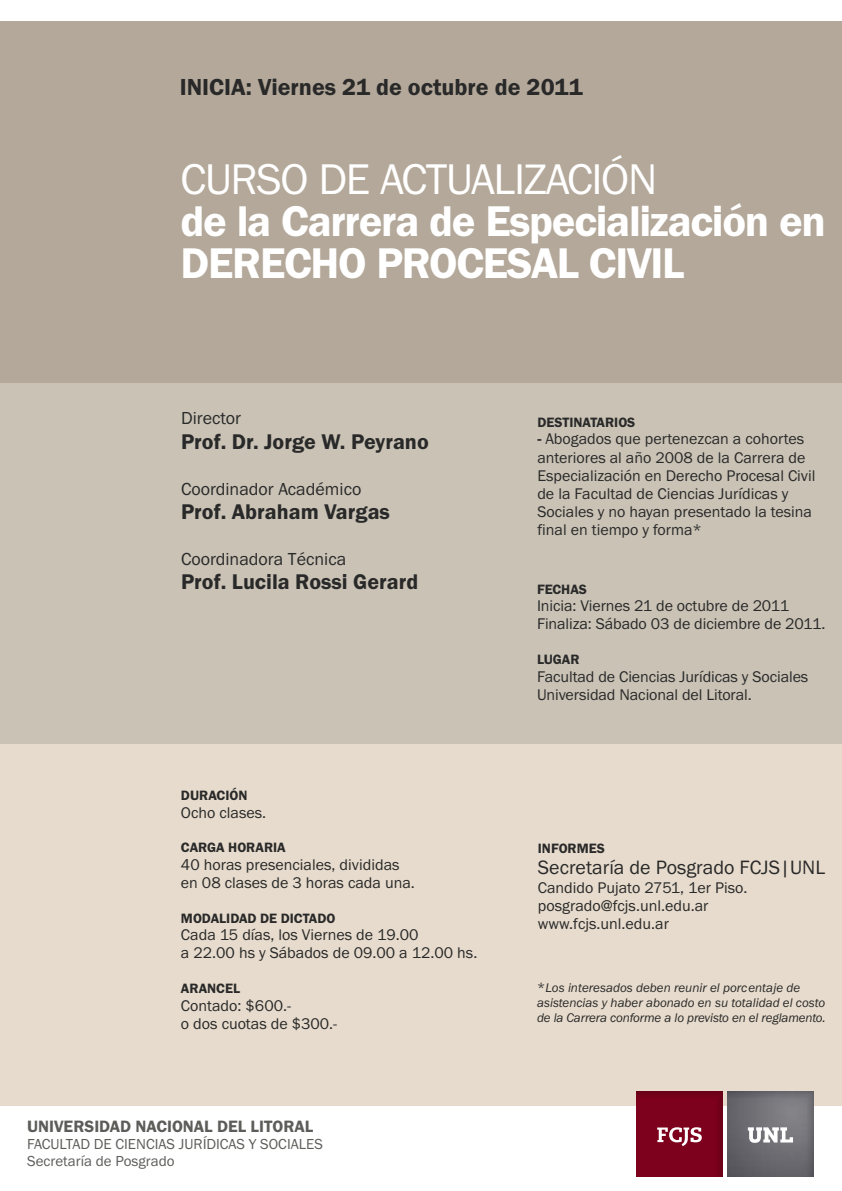
<style>
.page{position:relative;width:842px;height:1191px;background:#fff}
.page>*{position:absolute;margin:0;border:0;box-sizing:border-box;transform-origin:0 0}
.t1{font:600 44.5px/41.9px "Franklin Gothic";letter-spacing:-.03em;color:#fff}
.t2{font:44.5px "Franklin Gothic";letter-spacing:-.03em;color:#fff}
.t3{font:600 24px "Franklin Gothic";color:#292929}
.t4{font:600 22px "Franklin Gothic";color:#292929}
.t5{font:20px "Franklin Gothic";color:#292929}
.t6{font:18px "Franklin Gothic";color:#292929}
.t7{font:600 17px "Franklin Gothic";color:#5c5c59}
.t8{font:16px/18.1px "Franklin Gothic";color:#292929}
.t9{font:15px/17px "Franklin Gothic";color:#5c5c59}
.t10{font:600 14px "Franklin Gothic";color:#292929}
.t11{font:italic 13px/14.8px "Franklin Gothic";color:#292929}
.s1{font-weight:600}
.s2{font-style:normal;font-size:14px}
</style>
<div class="page">
<div style="left:0;top:22px;width:842px;height:361px;background:#b3a899"></div>
<div style="left:0;top:383px;width:842px;height:361px;background:#c9c2b5"></div>
<div style="left:0;top:744px;width:842px;height:361px;background:#e6dbcc"></div>
<img style="left:728px;top:1091px;width:86px;height:85px">
<svg style="left:748px;top:1127px;width:45px;height:16px"></svg>
<img style="left:637px;top:1091px;width:85px;height:85px">
<svg style="left:657px;top:1127px;width:45px;height:19px"></svg>
<h2 class="t3" style="left:180px;top:78px;width:404px">INICIA: Viernes 21 de octubre de 2011</h2>
<h1 class="t2" style="left:181px;top:162px;width:478px">CURSO DE ACTUALIZACIÓN</h1>
<h1 class="t1" style="left:181px;top:203px;width:647px">de la Carrera de Especialización en<br>DERECHO PROCESAL CIVIL</h1>
<p class="t6" style="left:181px;top:412px;width:62px">Director</p>
<h3 class="t4" style="left:181px;top:433px;width:249px">Prof. Dr. Jorge W. Peyrano</h3>
<p class="t6" style="left:181px;top:482px;width:182px">Coordinador Académico</p>
<h3 class="t4" style="left:181px;top:503px;width:210px">Prof. Abraham Vargas</h3>
<p class="t6" style="left:181px;top:552px;width:167px">Coordinadora Técnica</p>
<h3 class="t4" style="left:181px;top:574px;width:239px">Prof. Lucila Rossi Gerard</h3>
<p class="t10" style="left:181px;top:790px;width:68px">DURACIÓN</p>
<p class="t8" style="left:181px;top:804px;width:87px">Ocho clases.</p>
<p class="t10" style="left:181px;top:842px;width:106px">CARGA HORARIA</p>
<p class="t8" style="left:181px;top:857px;width:235px">40 horas presenciales, divididas en 08 clases de 3 horas cada una.</p>
<p class="t10" style="left:181px;top:912px;width:156px">MODALIDAD DE DICTADO</p>
<p class="t8" style="left:181px;top:927px;width:298px">Cada 15 días, los Viernes de 19.00<br>a 22.00 hs y Sábados de 09.00 a 12.00 hs.</p>
<p class="t10" style="left:181px;top:983px;width:61px">ARANCEL</p>
<p class="t8" style="left:181px;top:997px;width:158px">Contado: $600.-<br>o dos cuotas de $300.-</p>
<p class="t7" style="left:27px;top:1119px;width:288px">UNIVERSIDAD NACIONAL DEL LITORAL</p>
<p class="t9" style="left:27px;top:1137px;width:297px">FACULTAD DE CIENCIAS JURÍDICAS Y SOCIALES<br>Secretaría de Posgrado</p>
<p class="t10" style="left:537px;top:417px;width:100px">DESTINATARIOS</p>
<p class="t8" style="left:537px;top:431px;width:280px"><span class="s1">-</span> Abogados que pertenezcan a cohortes anteriores al año 2008 de la Carrera de Especialización en Derecho Procesal Civil de la Facultad de Ciencias Jurídicas y Sociales y no hayan presentado la tesina final en tiempo y forma*</p>
<p class="t10" style="left:537px;top:584px;width:51px">FECHAS</p>
<p class="t8" style="left:537px;top:598px;width:290px">Inicia: Viernes 21 de octubre de 2011<br>Finaliza: Sábado 03 de diciembre de 2011.</p>
<p class="t10" style="left:537px;top:654px;width:44px">LUGAR</p>
<p class="t8" style="left:537px;top:668px;width:273px">Facultad de Ciencias Jurídicas y Sociales<br>Universidad Nacional del Litoral.</p>
<p class="t10" style="left:538px;top:842px;width:69px">INFORMES</p>
<p class="t5" style="left:538px;top:860px;width:289px">Secretaría de Posgrado FCJS|UNL</p>
<p class="t8" style="left:538px;top:879px;width:211px">Candido Pujato 2751, 1er Piso. posgrado@fcjs.unl.edu.ar www.fcjs.unl.edu.ar</p>
<p class="t11" style="left:537px;top:981px;width:290px"><span class="s2">*</span>Los interesados deben reunir el porcentaje de asistencias y haber abonado en su totalidad el costo de la Carrera conforme a lo previsto en el reglamento.</p>
</div>
